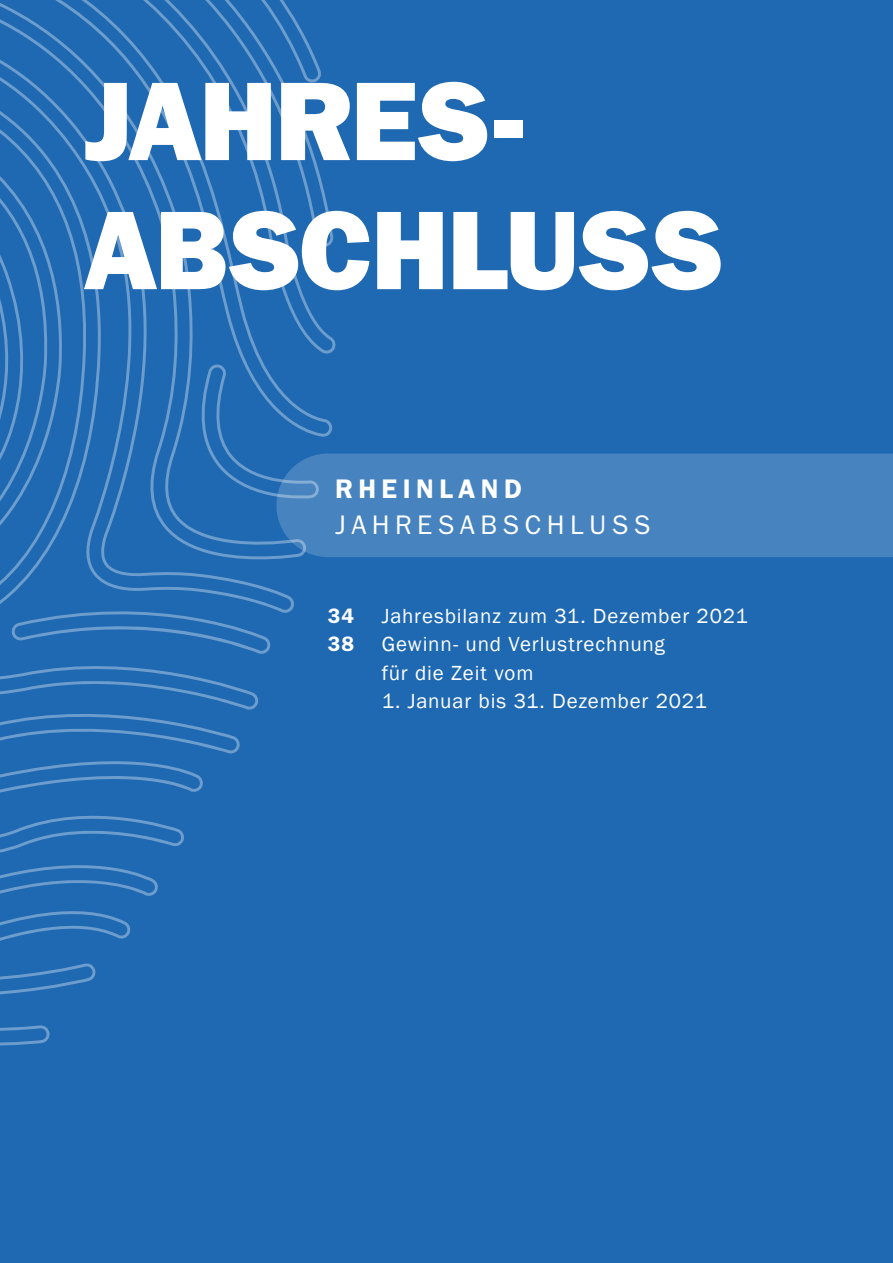
<style>
.page{position:relative;width:893px;height:1263px;background:#1f69b2}
.page>*{position:absolute;margin:0;border:0;box-sizing:border-box;transform-origin:0 0}
.t1{font:112.5px/129px "ITC Franklin Gothic Std Hvy";letter-spacing:-.015em;color:#fff}
.t2{font:27px "ITC Franklin Gothic Std";letter-spacing:.2em;color:#fff}
.t3{font:600 27px "ITC Franklin Gothic Std";letter-spacing:.2em;color:#fff}
.t4{font:21px/28.5px "Franklin Gothic";letter-spacing:.035em;color:#fff}
.t5{font:600 21px "ITC Franklin Gothic Std";color:#fff}
</style>
<div class="page">
<div style="left:319px;top:453px;width:574px;height:104px;background:#4683bf"></div>
<svg style="left:307px;top:41px;width:26px;height:396px"></svg>
<svg style="left:0;top:0;width:307px;height:111px"></svg>
<svg style="left:0;top:24px;width:295px;height:87px"></svg>
<svg style="left:0;top:67px;width:104px;height:44px"></svg>
<svg style="left:0;top:111px;width:319px;height:935px"></svg>
<h1 class="t1" style="left:83px;top:57px;width:643px">JAHRES-<br>ABSCHLUSS</h1>
<p class="t3" style="left:335px;top:472px;width:188px">RHEINLAND</p>
<p class="t2" style="left:335px;top:509px;width:317px">JAHRESABSCHLUSS</p>
<p class="t5" style="left:328px;top:603px;width:28px">34</p>
<p class="t4" style="left:382px;top:602px;width:367px">Jahresbilanz zum 31. Dezember 2021</p>
<p class="t5" style="left:328px;top:632px;width:28px">38</p>
<p class="t4" style="left:382px;top:630px;width:285px">Gewinn- und Verlustrechnung für die Zeit vom</p>
<p class="t4" style="left:382px;top:687px;width:327px">1. Januar bis 31. Dezember 2021</p>
</div>
